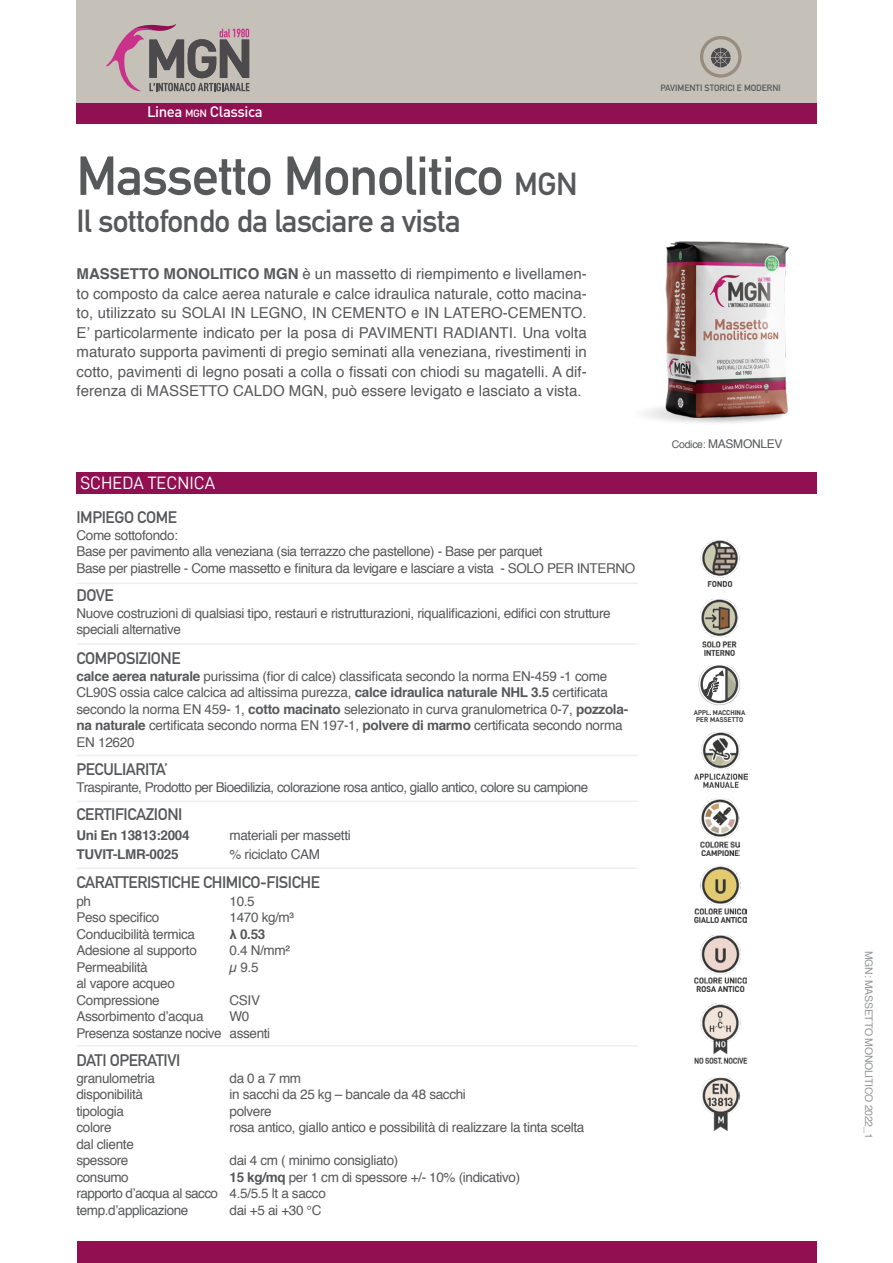
<style>
.page{position:relative;width:893px;height:1263px;background:#fff}
.page>*{position:absolute;margin:0;border:0;box-sizing:border-box;transform-origin:0 0}
.t1{font:700 54px "DIN Alternate";letter-spacing:-.02em;color:#57585a}
.t2{font:700 31.5px "DIN Alternate";letter-spacing:-.02em;color:#57585a}
.t3{font:18px "D DIN";color:#fff}
.t4{font:700 16.5px "DIN Alternate";letter-spacing:-.025em;color:#57585a}
.t5{font:15px/19.5px "Helvetica";color:#57585a;text-align:justify}
.t6{font:500 15px "DIN";letter-spacing:-.03em;color:#fff}
.t7{font:13.5px/16.5px "Helvetica";letter-spacing:-.025em;color:#57585a}
.t8{font:700 13.5px "Helvetica";letter-spacing:-.025em;color:#57585a}
.t9{font:12px "Helvetica";letter-spacing:-.025em;color:#57585a}
.t10{font:10.5px "Helvetica";letter-spacing:-.025em;color:#939598}
.t11{font:700 9px "DIN Alternate";color:#57585a}
.t12{font:7.05px/7.1px "D DIN Bold";color:#3e3e3f}
.s1{font-size:10.5px}
.s2{font-size:31.5px}
.s3{font-weight:700}
</style>
<div class="page">
<div style="left:77px;top:1242px;width:739px;height:21px;background:#901051"></div>
<div style="left:76px;top:102px;width:741px;height:21px;background:#901051"></div>
<div style="left:76px;top:472px;width:741px;height:21px;background:#901051"></div>
<hr style="left:77px;top:583px;width:561px;height:1px;background:#ced3ce">
<hr style="left:77px;top:643px;width:561px;height:2px;background:#ced3ce">
<hr style="left:77px;top:755px;width:561px;height:1px;background:#ced3ce">
<hr style="left:77px;top:800px;width:561px;height:2px;background:#ced3ce">
<hr style="left:77px;top:867px;width:561px;height:2px;background:#ced3ce">
<hr style="left:77px;top:1045px;width:561px;height:1px;background:#ced3ce">
<img style="left:694px;top:732px;width:53px;height:56px">
<img style="left:700px;top:539px;width:40px;height:48px">
<svg style="left:699px;top:665px;width:41px;height:40px"></svg>
<img style="left:694px;top:1004px;width:54px;height:59px">
<div style="left:76px;top:0;width:741px;height:102px;background:#c5c0b8"></div>
<svg style="left:106px;top:24px;width:143px;height:67px"></svg>
<svg style="left:711px;top:48px;width:20px;height:19px"></svg>
<div style="left:700px;top:36px;width:42px;height:42px;border:3px solid #c6bbaf;border-radius:50%"></div>
<img style="left:645px;top:241px;width:145px;height:182px">
<img style="left:700px;top:598px;width:39px;height:57px">
<img style="left:701px;top:799px;width:39px;height:56px">
<img style="left:694px;top:865px;width:53px;height:58px">
<img style="left:695px;top:935px;width:51px;height:56px">
<img style="left:701px;top:1076px;width:39px;height:54px">
<p class="t6" style="left:147px;top:102px;width:117px">Linea <span class="s1">mgn</span> Classica</p>
<p class="t1" style="left:76px;top:135px;width:503px">Massetto Monolitico <span class="s2">MGN</span></p>
<p class="t2" style="left:76px;top:197px;width:386px">Il sottofondo da lasciare a vista</p>
<p class="t5" style="left:77px;top:265px;width:512px"><span class="s3">MASSETTO MONOLITICO MGN</span> è un massetto di riempimento e livellamen&shy;to composto da calce aerea naturale e calce idraulica naturale, cotto macina&shy;to, utilizzato su SOLAI IN LEGNO, IN CEMENTO e IN LATERO-CEMENTO.<br>E’ particolarmente indicato per la posa di PAVIMENTI RADIANTI. Una volta maturato supporta pavimenti di pregio seminati alla veneziana, rivestimenti in cotto, pavimenti di legno posati a colla o fissati con chiodi su magatelli. A dif&shy;ferenza di MASSETTO CALDO MGN, può essere levigato e lasciato a vista.</p>
<p class="t3" style="left:80px;top:473px;width:136px">SCHEDA TECNICA</p>
<p class="t4" style="left:76px;top:505px;width:102px">IMPIEGO COME</p>
<p class="t7" style="left:76px;top:527px;width:103px">Come sottofondo:</p>
<p class="t7" style="left:76px;top:543px;width:468px">Base per pavimento alla veneziana (sia terrazzo che pastellone) - Base per parquet</p>
<p class="t7" style="left:76px;top:560px;width:560px">Base per piastrelle - Come massetto e finitura da levigare e lasciare a vista - SOLO PER INTERNO</p>
<p class="t4" style="left:76px;top:583px;width:39px">DOVE</p>
<p class="t7" style="left:76px;top:605px;width:536px">Nuove costruzioni di qualsiasi tipo, restauri e ristrutturazioni, riqualificazioni, edifici con strutture speciali alternative</p>
<p class="t4" style="left:76px;top:646px;width:106px">COMPOSIZIONE</p>
<p class="t7" style="left:76px;top:668px;width:553px"><span class="s3">calce aerea naturale</span> purissima (fior di calce) classificata secondo la norma EN-459 -1 come CL90S ossia calce calcica ad altissima purezza, <span class="s3">calce idraulica naturale NHL 3.5</span> certificata secondo la norma EN 459- 1, <span class="s3">cotto macinato</span> selezionato in curva granulometrica 0-7, <span class="s3">pozzola&shy;na naturale</span> certificata secondo norma EN 197-1, <span class="s3">polvere di marmo</span> certificata secondo norma EN 12620</p>
<p class="t4" style="left:76px;top:757px;width:93px">PECULIARITA’</p>
<p class="t7" style="left:76px;top:779px;width:513px">Traspirante, Prodotto per Bioedilizia, colorazione rosa antico, giallo antico, colore su campione</p>
<p class="t4" style="left:76px;top:802px;width:108px">CERTIFICAZIONI</p>
<p class="t8" style="left:76px;top:824px;width:115px">Uni En 13813:2004</p>
<p class="t7" style="left:230px;top:827px;width:123px">materiali per massetti</p>
<p class="t8" style="left:76px;top:843px;width:104px">TUVIT-LMR-0025</p>
<p class="t7" style="left:230px;top:846px;width:92px">% riciclato CAM</p>
<p class="t4" style="left:76px;top:869px;width:245px">CARATTERISTICHE CHIMICO-FISICHE</p>
<p class="t7" style="left:76px;top:893px;width:16px">ph</p>
<p class="t7" style="left:230px;top:893px;width:27px">10.5</p>
<p class="t7" style="left:76px;top:909px;width:84px">Peso specifico</p>
<p class="t7" style="left:230px;top:909px;width:66px">1470 kg/m³</p>
<p class="t7" style="left:76px;top:926px;width:120px">Conducibilità termica</p>
<p class="t8" style="left:230px;top:923px;width:37px">λ 0.53</p>
<p class="t7" style="left:76px;top:942px;width:122px">Adesione al supporto</p>
<p class="t7" style="left:230px;top:942px;width:62px">0.4 N/mm²</p>
<p class="t7" style="left:76px;top:959px;width:73px">Permeabilità</p>
<p class="t7" style="left:230px;top:959px;width:30px">µ 9.5</p>
<p class="t7" style="left:76px;top:975px;width:100px">al vapore acqueo</p>
<p class="t7" style="left:76px;top:992px;width:85px">Compressione</p>
<p class="t7" style="left:230px;top:992px;width:32px">CSIV</p>
<p class="t7" style="left:76px;top:1008px;width:129px">Assorbimento d’acqua</p>
<p class="t7" style="left:230px;top:1008px;width:21px">W0</p>
<p class="t7" style="left:76px;top:1025px;width:195px">Presenza sostanze nocive assenti</p>
<p class="t4" style="left:76px;top:1048px;width:105px">DATI OPERATIVI</p>
<p class="t7" style="left:76px;top:1070px;width:80px">granulometria</p>
<p class="t7" style="left:230px;top:1070px;width:73px">da 0 a 7 mm</p>
<p class="t7" style="left:76px;top:1086px;width:68px">disponibilità</p>
<p class="t7" style="left:230px;top:1086px;width:238px">in sacchi da 25 kg – bancale da 48 sacchi</p>
<p class="t7" style="left:76px;top:1103px;width:49px">tipologia</p>
<p class="t7" style="left:230px;top:1103px;width:44px">polvere</p>
<p class="t7" style="left:76px;top:1119px;width:37px">colore</p>
<p class="t7" style="left:230px;top:1119px;width:356px">rosa antico, giallo antico e possibilità di realizzare la tinta scelta</p>
<p class="t7" style="left:76px;top:1136px;width:59px">dal cliente</p>
<p class="t7" style="left:76px;top:1152px;width:53px">spessore</p>
<p class="t7" style="left:230px;top:1152px;width:170px">dai 4 cm ( minimo consigliato)</p>
<p class="t7" style="left:76px;top:1169px;width:54px">consumo</p>
<p class="t7" style="left:230px;top:1169px;width:292px"><span class="s3">15 kg/mq</span> per 1 cm di spessore +/- 10% (indicativo)</p>
<p class="t7" style="left:76px;top:1185px;width:251px">rapporto d’acqua al sacco 4.5/5.5 lt a sacco</p>
<p class="t7" style="left:76px;top:1202px;width:114px">temp.d’applicazione</p>
<p class="t7" style="left:230px;top:1202px;width:93px">dai +5 ai +30 °C</p>
<p class="t11" style="left:661px;top:81px;width:122px">PAVIMENTI STORICI E MODERNI</p>
<p class="t9" style="left:672px;top:435px;width:112px"><span class="s1">Codice:</span> MASMONLEV</p>
<p class="t12" style="left:694px;top:709px;width:53px">APPL. MACCHINA<br>PER MASSETTO</p>
<p class="t10" style="left:877px;top:951px;width:189px;rotate:90deg">MGN: MASSETTO MONOLITICO 2022_1</p>
</div>
